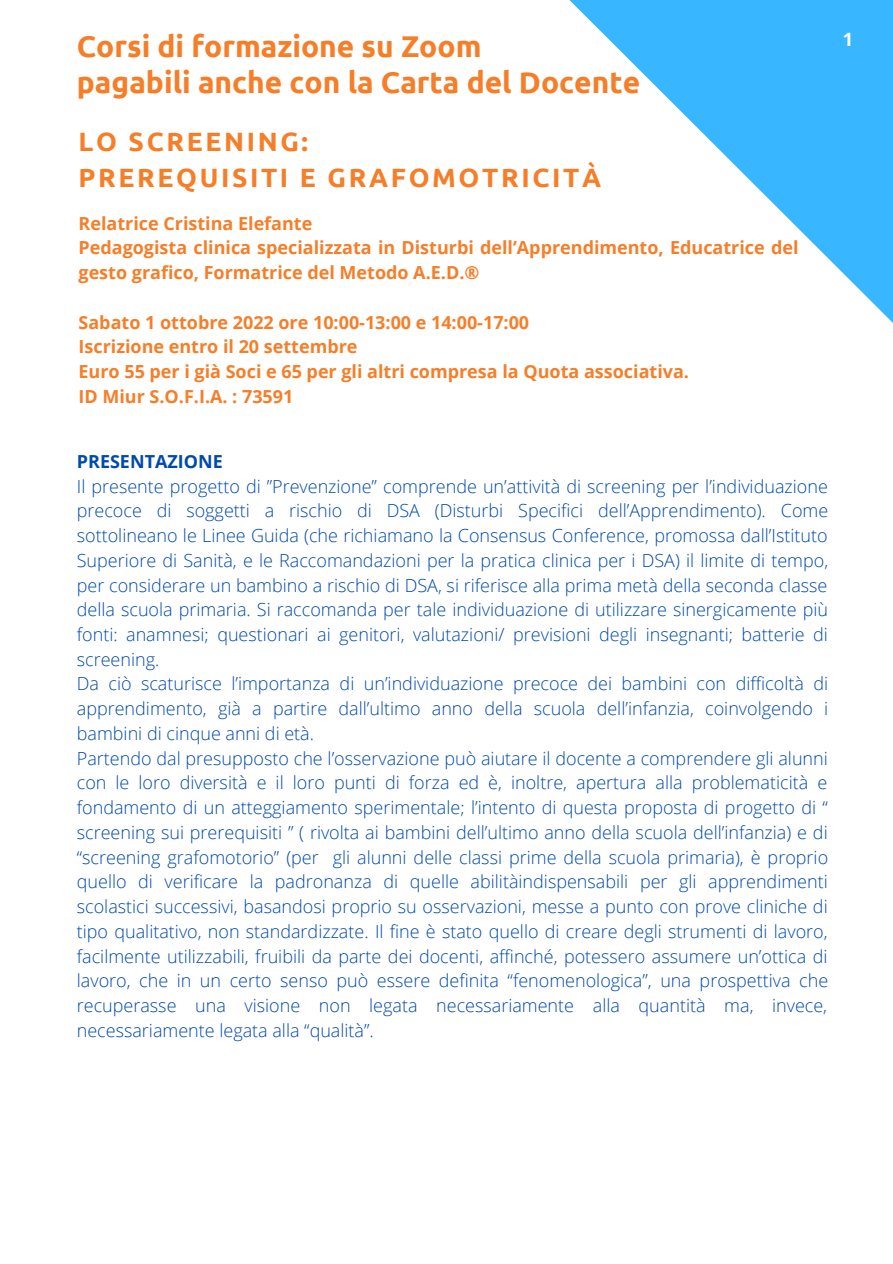
<style>
.page{position:relative;width:893px;height:1264px;background:#fff}
.page>*{position:absolute;margin:0;border:0;box-sizing:border-box;transform-origin:0 0}
.t1{font:700 30px/36px "Ubuntu";color:#f67e28}
.t2{font:700 26.4px/36px "Ubuntu";letter-spacing:.1em;color:#f67e28}
.t3{font:700 18.3px "Open Sans";color:#fff}
.t4{font:300 18px/24.8px "Open Sans";color:#004aad}
.t5{font:700 18px/24.8px "Open Sans";color:#f67e28}
.t6{font:700 18px "Open Sans";color:#004aad}
</style>
<div class="page">
<svg style="left:569px;top:0;width:323px;height:322px"></svg>
<h1 class="t1" style="left:77px;top:28px;width:565px">Corsi di formazione su Zoom<br>pagabili anche con la Carta del Docente</h1>
<h2 class="t2" style="left:79px;top:123px;width:524px">LO SCREENING:<br>PREREQUISITI E GRAFOMOTRICITÀ</h2>
<p class="t5" style="left:79px;top:210px;width:721px">Relatrice Cristina Elefante<br>Pedagogista clinica specializzata in Disturbi dell’Apprendimento, Educatrice del gesto grafico, Formatrice del Metodo A.E.D.®</p>
<p class="t5" style="left:79px;top:309px;width:612px">Sabato 1 ottobre 2022 ore 10:00-13:00 e 14:00-17:00<br>Iscrizione entro il 20 settembre<br>Euro 55 per i già Soci e 65 per gli altri compresa la Quota associativa.<br>ID Miur S.O.F.I.A. : 73591</p>
<p class="t3" style="left:842px;top:27px;width:12px">1</p>
<p class="t6" style="left:77px;top:448px;width:147px">PRESENTAZIONE</p>
<p class="t4" style="left:77px;top:473px;width:753px">Il presente progetto di ”Prevenzione” comprende un’attività di screening per l’individuazione precoce di soggetti a rischio di DSA (Disturbi Specifici dell’Apprendimento). Come sottolineano le Linee Guida (che richiamano la Consensus Conference, promossa dall’Istituto Superiore di Sanità, e le Raccomandazioni per la pratica clinica per i DSA) il limite di tempo, per considerare un bambino a rischio di DSA, si riferisce alla prima metà della seconda classe della scuola primaria. Si raccomanda per tale individuazione di utilizzare sinergicamente più fonti: anamnesi; questionari ai genitori, valutazioni/ previsioni degli insegnanti; batterie di screening.<br>Da ciò scaturisce l’importanza di un’individuazione precoce dei bambini con difficoltà di apprendimento, già a partire dall’ultimo anno della scuola dell’infanzia, coinvolgendo i bambini di cinque anni di età.<br>Partendo dal presupposto che l’osservazione può aiutare il docente a comprendere gli alunni con le loro diversità e il loro punti di forza ed è, inoltre, apertura alla problematicità e fondamento di un atteggiamento sperimentale; l’intento di questa proposta di progetto di “ screening sui prerequisiti ” ( rivolta ai bambini dell’ultimo anno della scuola dell’infanzia) e di “screening grafomotorio” (per gli alunni delle classi prime della scuola primaria), è proprio quello di verificare la padronanza di quelle abilitàindispensabili per gli apprendimenti scolastici successivi, basandosi proprio su osservazioni, messe a punto con prove cliniche di tipo qualitativo, non standardizzate. Il fine è stato quello di creare degli strumenti di lavoro, facilmente utilizzabili, fruibili da parte dei docenti, affinché, potessero assumere un’ottica di lavoro, che in un certo senso può essere definita “fenomenologica”, una prospettiva che recuperasse una visione non legata necessariamente alla quantità ma, invece, necessariamente legata alla “qualità”.</p>
</div>
